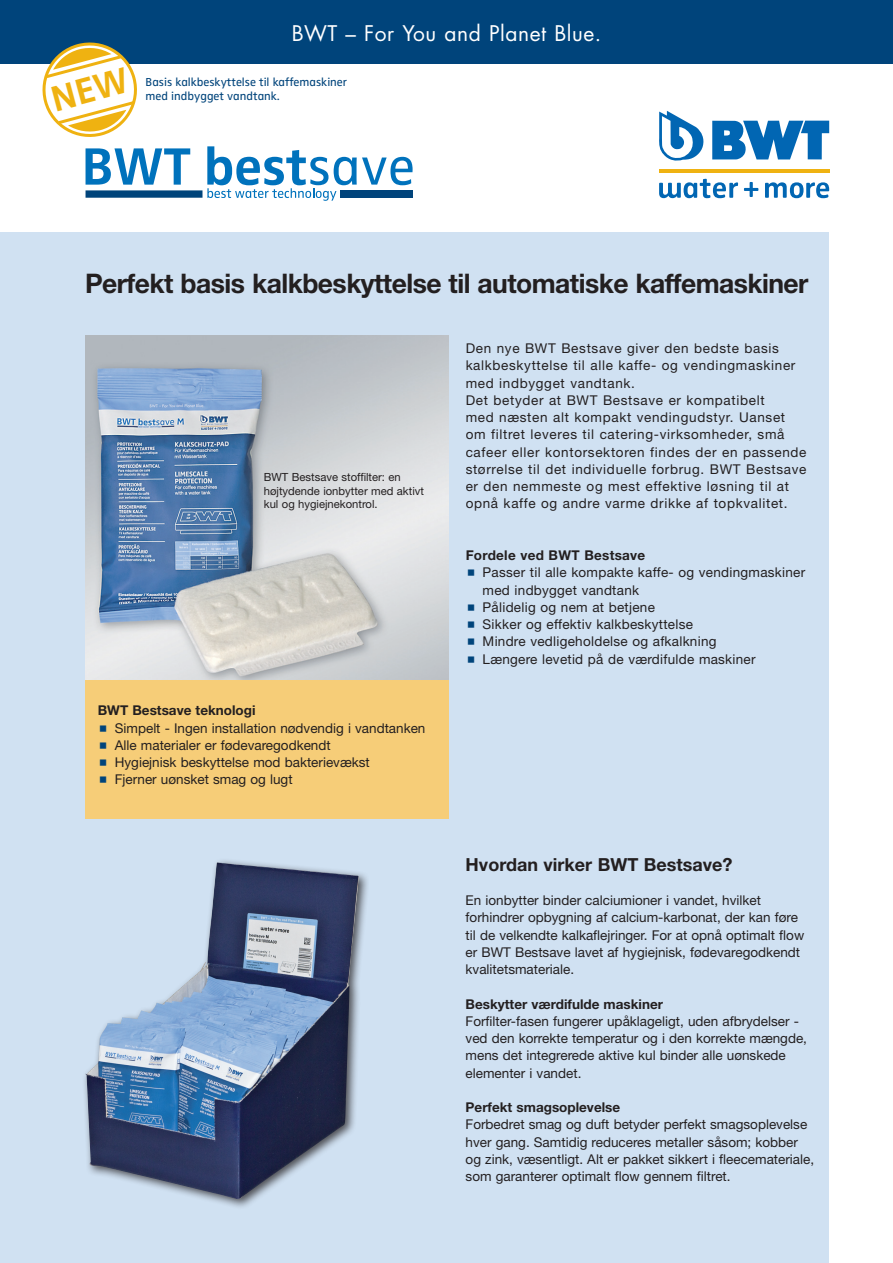
<style>
.page{position:relative;width:893px;height:1263px;background:#fff}
.page>*{position:absolute;margin:0;border:0;box-sizing:border-box;transform-origin:0 0}
.head2{font:700 27px "Helvetica Neue LT Pro";letter-spacing:-.02em;color:#231f20}
.t1{font:21px "Futura Std";letter-spacing:.025em;color:#fff}
.head2-2{font:700 18px "Helvetica Neue LT Pro";color:#231f20}
.copy{font:13.5px/17.2px "Helvetica Neue LT Pro";color:#231f20}
.copy-2{font:13.5px/17.2px "Helvetica Neue LT Pro";letter-spacing:.05em;color:#231f20}
.copy-3{font:13.5px/17.2px "Helvetica Neue LT Pro";letter-spacing:.02em;color:#231f20}
.copy-4{font:700 13.5px "Helvetica Neue LT Pro";color:#231f20}
.copy-5{font:700 13.5px "Helvetica Neue LT Pro";letter-spacing:.02em;color:#231f20}
.copy-6{font:12px "Zwo Regular Plain Alt";color:#00447b}
.copy-7{font:11.25px/13.5px "Helvetica Neue LT Pro";color:#231f20}
</style>
<div class="page">
<div style="left:0;top:232px;width:829px;height:1031px;background:#d0e1f2"></div>
<div style="left:0;top:0;width:893px;height:64px;background:#00447b"></div>
<div style="left:86px;top:190px;width:116px;height:8px;background:#00447b"></div>
<svg style="left:207px;top:146px;width:206px;height:55px"></svg>
<svg style="left:86px;top:148px;width:104px;height:37px"></svg>
<img style="left:85px;top:336px;width:364px;height:345px">
<div style="left:81px;top:858px;width:288px;height:352px;background:#231f20;opacity:.75"></div>
<img style="left:85px;top:862px;width:274px;height:337px">
<svg style="left:712px;top:121px;width:117px;height:38px"></svg>
<svg style="left:659px;top:111px;width:45px;height:50px"></svg>
<hr style="left:659px;top:169px;width:170px;height:3px;background:#efb211">
<svg style="left:744px;top:182px;width:14px;height:15px"></svg>
<svg style="left:659px;top:179px;width:79px;height:19px"></svg>
<svg style="left:765px;top:182px;width:64px;height:16px"></svg>
<div style="left:85px;top:681px;width:364px;height:138px;background:#f6cd78"></div>
<svg style="left:42px;top:42px;width:95px;height:95px"></svg>
<h2 class="t1" style="left:292px;top:19px;width:311px">BWT – For You and Planet Blue.</h2>
<p class="copy-6" style="left:146px;top:75px;width:203px">Basis kalkbeskyttelse til kaffemaskiner</p>
<p class="copy-6" style="left:146px;top:89px;width:136px">med indbygget vandtank.</p>
<p class="head2" style="left:85px;top:267px;width:725px">Perfekt basis kalkbeskyttelse til automatiske kaffemaskiner</p>
<p class="copy-7" style="left:264px;top:470px;width:162px">BWT Bestsave stoffilter: en højtydende ionbytter med aktivt kul og hygiejnekontrol.</p>
<p class="copy-4" style="left:98px;top:702px;width:159px">BWT Bestsave teknologi</p>
<p class="copy" style="left:115px;top:719px;width:312px">Simpelt - Ingen installation nødvendig i vandtanken Alle materialer er fødevaregodkendt<br>Hygiejnisk beskyttelse mod bakterievækst<br>Fjerner uønsket smag og lugt</p>
<p class="copy-2" style="left:466px;top:339px;width:342px">Den nye BWT Bestsave giver den bedste basis kalkbeskyttelse til alle kaffe- og vendingmaskiner med indbygget vandtank.<br>Det betyder at BWT Bestsave er kompatibelt<br>med næsten alt kompakt vendingudstyr. Uanset om filtret leveres til catering-virksomheder, små cafeer eller kontorsektoren findes der en passende størrelse til det individuelle forbrug. BWT Bestsave er den nemmeste og mest effektive løsning til at opnå kaffe og andre varme drikke af topkvalitet.</p>
<p class="copy-5" style="left:466px;top:547px;width:181px">Fordele ved BWT Bestsave</p>
<p class="copy-3" style="left:483px;top:564px;width:324px">Passer til alle kompakte kaffe- og vendingmaskiner med indbygget vandtank<br>Pålidelig og nem at betjene<br>Sikker og effektiv kalkbeskyttelse<br>Mindre vedligeholdelse og afkalkning<br>Længere levetid på de værdifulde maskiner</p>
<p class="head2-2" style="left:466px;top:854px;width:268px">Hvordan virker BWT Bestsave?</p>
<p class="copy" style="left:466px;top:891px;width:340px">En ionbytter binder calciumioner i vandet, hvilket forhindrer opbygning af calcium-karbonat, der kan føre til de velkendte kalkaflejringer. For at opnå optimalt flow er BWT Bestsave lavet af hygiejnisk, fødevaregodkendt kvalitetsmateriale.</p>
<p class="copy-4" style="left:466px;top:995px;width:199px">Beskytter værdifulde maskiner</p>
<p class="copy" style="left:466px;top:1012px;width:343px">Forfilter-fasen fungerer upåklageligt, uden afbrydelser - ved den korrekte temperatur og i den korrekte mængde, mens det integrerede aktive kul binder alle uønskede elementer i vandet.</p>
<p class="copy-4" style="left:466px;top:1099px;width:156px">Perfekt smagsoplevelse</p>
<p class="copy" style="left:466px;top:1116px;width:350px">Forbedret smag og duft betyder perfekt smagsoplevelse hver gang. Samtidig reduceres metaller såsom; kobber og zink, væsentligt. Alt er pakket sikkert i fleecemateriale, som garanterer optimalt flow gennem filtret.</p>
</div>
